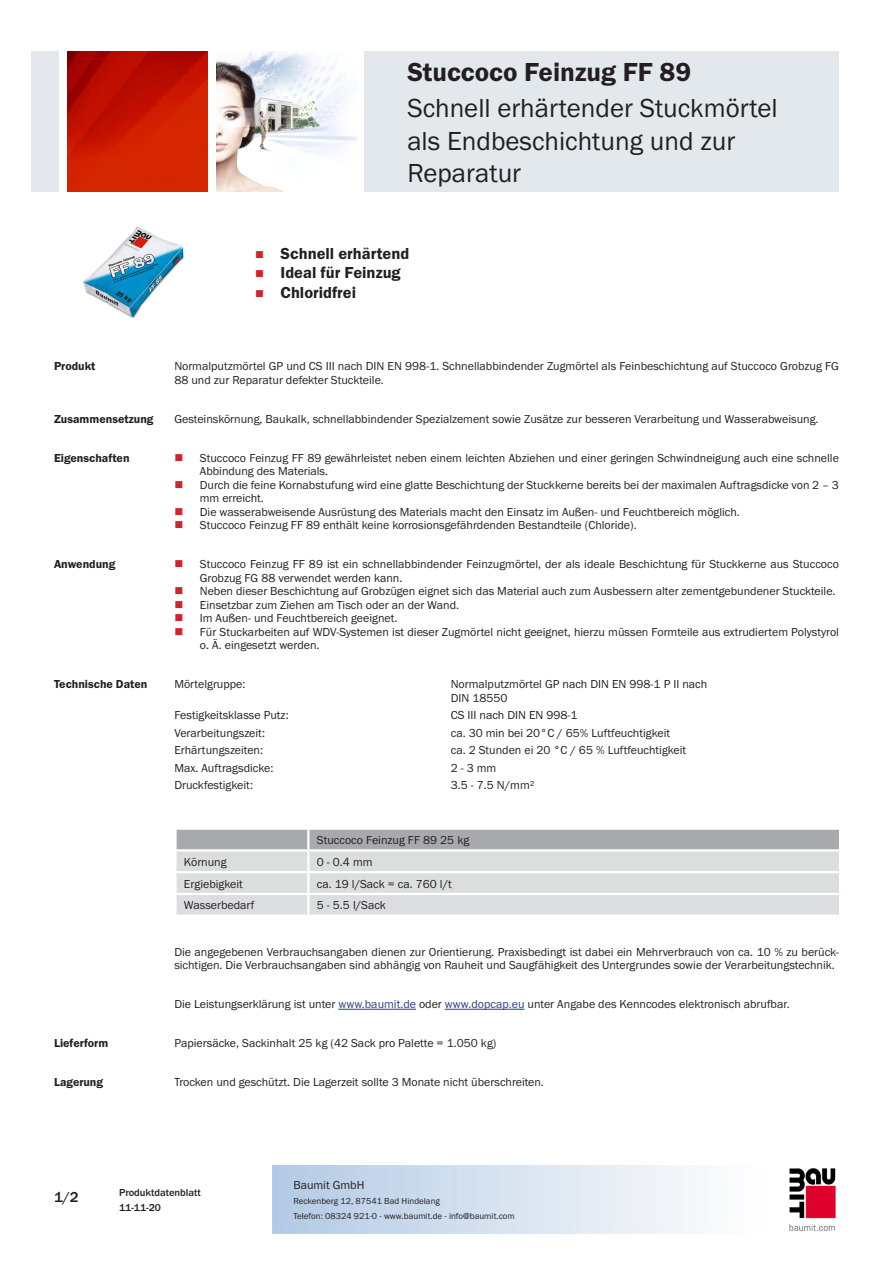
<style>
.page{position:relative;width:893px;height:1263px;background:#fff}
.page>*{position:absolute;margin:0;border:0;box-sizing:border-box;transform-origin:0 0}
.PDS_Produktname_Land{font:27px/32.4px "BM Franklin Gothic URW Boo";color:#231f20}
.PDS_Produktname{font:27px "BM Franklin Gothic URW Dem";color:#231f20}
.t1{font:16.5px "BM Franklin Gothic URW Dem";color:#231f20}
.t2{font:500 15px "BM Franklin Gothic URW";color:#231f20}
.PDS_Standard{font:12px/13.5px "BM Franklin Gothic URW Boo";color:#231f20}
.PDS_Standard_linksbü{font:12px/13.5px "BM Franklin Gothic URW Boo";color:#231f20}
.PDS_Header{font:12px "BM Franklin Gothic URW Dem";color:#231f20}
.t3{font:500 10.5px/15px "BM Franklin Gothic URW";color:#231f20}
.t4{font:9px/15px "BM Franklin Gothic URW Boo";color:#231f20}
.s1{color:#253f8e}
</style>
<div class="page">
<img style="left:789px;top:1168px;width:47px;height:63px">
<div style="left:32px;top:51px;width:27px;height:140px;background:#e2e8eb"></div>
<img style="left:68px;top:52px;width:140px;height:139px">
<img style="left:216px;top:51px;width:141px;height:140px">
<div style="left:365px;top:51px;width:474px;height:140px;background:#e2e8eb"></div>
<img style="left:83px;top:226px;width:101px;height:93px">
<svg style="left:176px;top:829px;width:664px;height:86px;background:#d3d4d6"></svg>
<hr style="left:308px;top:914px;width:533px;height:3px;background:#fff">
<hr style="left:338px;top:1009px;width:78px;height:1px;background:#253f8e">
<hr style="left:445px;top:1009px;width:80px;height:1px;background:#253f8e">
<p class="PDS_Produktname" style="left:407px;top:55px;width:285px">Stuccoco Feinzug FF 89</p>
<p class="PDS_Produktname_Land" style="left:407px;top:92px;width:372px">Schnell erhärtender Stuckmörtel als Endbeschichtung und zur<br>Reparatur</p>
<p class="t1" style="left:281px;top:243px;width:130px">Schnell erhärtend</p>
<p class="t1" style="left:281px;top:263px;width:122px">Ideal für Feinzug</p>
<p class="t1" style="left:281px;top:282px;width:77px">Chloridfrei</p>
<p class="PDS_Header" style="left:54px;top:359px;width:43px">Produkt</p>
<p class="PDS_Standard" style="left:174px;top:360px;width:666px">Normalputzmörtel GP und CS III nach DIN EN 998-1. Schnellabbindender Zugmörtel als Feinbeschichtung auf Stuccoco Grobzug FG<br>88 und zur Reparatur defekter Stuckteile.</p>
<p class="PDS_Header" style="left:54px;top:411px;width:101px">Zusammensetzung</p>
<p class="PDS_Standard" style="left:174px;top:412px;width:646px">Gesteinskörnung, Baukalk, schnellabbindender Spezialzement sowie Zusätze zur besseren Verarbeitung und Wasserabweisung.</p>
<p class="PDS_Header" style="left:54px;top:450px;width:77px">Eigenschaften</p>
<p class="PDS_Standard" style="left:200px;top:451px;width:641px">Stuccoco Feinzug FF 89 gewährleistet neben einem leichten Abziehen und einer geringen Schwindneigung auch eine schnelle<br>Abbindung des Materials.</p>
<p class="PDS_Standard" style="left:200px;top:478px;width:641px">Durch die feine Kornabstufung wird eine glatte Beschichtung der Stuckkerne bereits bei der maximalen Auftragsdicke von 2 – 3 mm erreicht.</p>
<p class="PDS_Standard" style="left:200px;top:505px;width:542px">Die wasserabweisende Ausrüstung des Materials macht den Einsatz im Außen- und Feuchtbereich möglich.</p>
<p class="PDS_Standard" style="left:200px;top:519px;width:438px">Stuccoco Feinzug FF 89 enthält keine korrosionsgefährdenden Bestandteile (Chloride).</p>
<p class="PDS_Header" style="left:54px;top:557px;width:63px">Anwendung</p>
<p class="PDS_Standard" style="left:200px;top:557px;width:641px">Stuccoco Feinzug FF 89 ist ein schnellabbindender Feinzugmörtel, der als ideale Beschichtung für Stuckkerne aus Stuccoco<br>Grobzug FG 88 verwendet werden kann.</p>
<p class="PDS_Standard" style="left:200px;top:584px;width:637px">Neben dieser Beschichtung auf Grobzügen eignet sich das Material auch zum Ausbessern alter zementgebundener Stuckteile.</p>
<p class="PDS_Standard" style="left:200px;top:598px;width:261px">Einsetzbar zum Ziehen am Tisch oder an der Wand.</p>
<p class="PDS_Standard" style="left:200px;top:611px;width:199px">Im Außen- und Feuchtbereich geeignet.</p>
<p class="PDS_Standard" style="left:200px;top:625px;width:641px">Für Stuckarbeiten auf WDV-Systemen ist dieser Zugmörtel nicht geeignet, hierzu müssen Formteile aus extrudiertem Polystyrol o. Ä. eingesetzt werden.</p>
<p class="PDS_Header" style="left:54px;top:677px;width:95px">Technische Daten</p>
<p class="PDS_Standard_linksbü" style="left:174px;top:677px;width:73px">Mörtelgruppe:</p>
<p class="PDS_Standard_linksbü" style="left:451px;top:677px;width:258px">Normalputzmörtel GP nach DIN EN 998-1 P II nach<br>DIN 18550</p>
<p class="PDS_Standard_linksbü" style="left:174px;top:708px;width:116px">Festigkeitsklasse Putz:</p>
<p class="PDS_Standard_linksbü" style="left:451px;top:708px;width:128px">CS III nach DIN EN 998-1</p>
<p class="PDS_Standard_linksbü" style="left:174px;top:726px;width:92px">Verarbeitungszeit:</p>
<p class="PDS_Standard_linksbü" style="left:451px;top:726px;width:221px">ca. 30 min bei 20°C / 65% Luftfeuchtigkeit</p>
<p class="PDS_Standard_linksbü" style="left:174px;top:743px;width:90px">Erhärtungszeiten:</p>
<p class="PDS_Standard_linksbü" style="left:451px;top:743px;width:237px">ca. 2 Stunden ei 20 °C / 65 % Luftfeuchtigkeit</p>
<p class="PDS_Standard_linksbü" style="left:174px;top:761px;width:101px">Max. Auftragsdicke:</p>
<p class="PDS_Standard_linksbü" style="left:451px;top:761px;width:47px">2 - 3 mm</p>
<p class="PDS_Standard_linksbü" style="left:174px;top:778px;width:80px">Druckfestigkeit:</p>
<p class="PDS_Standard_linksbü" style="left:451px;top:778px;width:85px">3.5 - 7.5 N/mm²</p>
<p class="PDS_Standard_linksbü" style="left:317px;top:833px;width:154px">Stuccoco Feinzug FF 89 25 kg</p>
<p class="PDS_Standard_linksbü" style="left:184px;top:855px;width:44px">Körnung</p>
<p class="PDS_Standard_linksbü" style="left:317px;top:855px;width:57px">0 - 0.4 mm</p>
<p class="PDS_Standard_linksbü" style="left:184px;top:877px;width:60px">Ergiebigkeit</p>
<p class="PDS_Standard_linksbü" style="left:317px;top:877px;width:136px">ca. 19 l/Sack = ca. 760 l/t</p>
<p class="PDS_Standard_linksbü" style="left:184px;top:899px;width:72px">Wasserbedarf</p>
<p class="PDS_Standard_linksbü" style="left:317px;top:899px;width:71px">5 - 5.5 l/Sack</p>
<p class="PDS_Standard" style="left:174px;top:945px;width:666px">Die angegebenen Verbrauchsangaben dienen zur Orientierung. Praxisbedingt ist dabei ein Mehrverbrauch von ca. 10 % zu berück&shy;sichtigen. Die Verbrauchsangaben sind abhängig von Rauheit und Saugfähigkeit des Untergrundes sowie der Verarbeitungstechnik.</p>
<p class="PDS_Standard" style="left:174px;top:997px;width:617px">Die Leistungserklärung ist unter <span class="s1">www.baumit.de</span> oder <span class="s1">www.dopcap.eu</span> unter Angabe des Kenncodes elektronisch abrufbar.</p>
<p class="PDS_Header" style="left:54px;top:1035px;width:56px">Lieferform</p>
<p class="PDS_Standard" style="left:174px;top:1036px;width:324px">Papiersäcke, Sackinhalt 25 kg (42 Sack pro Palette = 1.050 kg)</p>
<p class="PDS_Header" style="left:54px;top:1074px;width:51px">Lagerung</p>
<p class="PDS_Standard" style="left:174px;top:1075px;width:371px">Trocken und geschützt. Die Lagerzeit sollte 3 Monate nicht überschreiten.</p>
<p class="t2" style="left:54px;top:1188px;width:26px">1/2</p>
<p class="t3" style="left:119px;top:1185px;width:83px">Produktdatenblatt<br>11-11-20</p>
<p class="PDS_Standard" style="left:293px;top:1178px;width:73px">Baumit GmbH</p>
<p class="t4" style="left:293px;top:1193px;width:223px">Reckenberg 12, 87541 Bad Hindelang<br>Telefon: 08324 921-0 - www.baumit.de - info@baumit.com</p>
</div>
